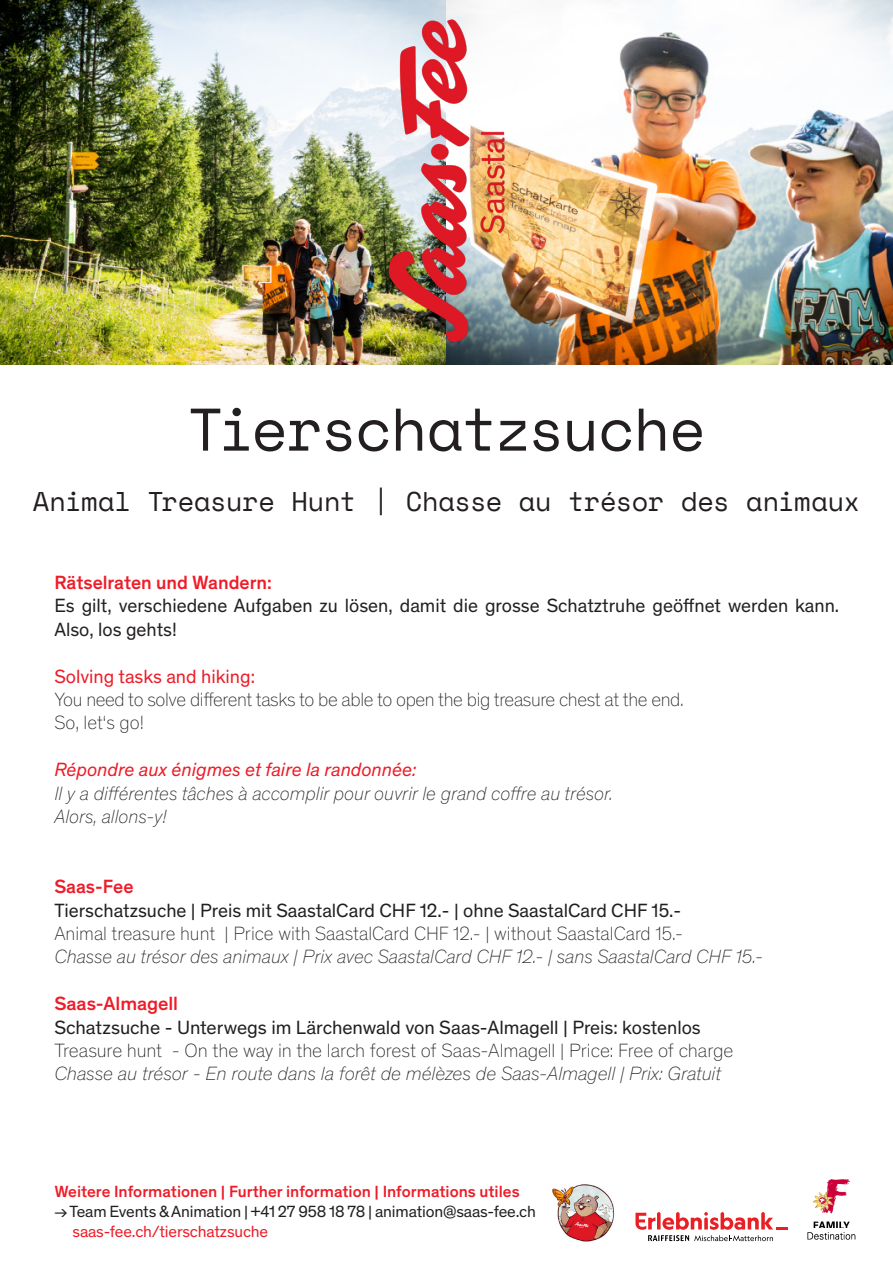
<style>
.page{position:relative;width:893px;height:1263px;background:#fff}
.page>*{position:absolute;margin:0;border:0;box-sizing:border-box;transform-origin:0 0}
.t1{font:60px "Space Mono";letter-spacing:-.035em;color:#231f20}
.t2{font:27px "Space Mono";letter-spacing:-.015em;color:#231f20}
.t3{font:19.5px/23.4px "Theinhardt";color:#231f20}
.t4{font:italic 100 19.5px "Theinhardt";color:#231f20}
.t5{font:100 19.5px "Theinhardt";letter-spacing:-.005em;color:#231f20}
.t6{font:500 19.5px "Theinhardt";color:#ee1c28}
.t7{font:italic 19.5px "Theinhardt";color:#ee1c28}
.t8{font:19.5px "Theinhardt";color:#ee1c28}
.t9{font:500 16.5px "Theinhardt";color:#ee1c28}
.t10{font:16.5px "Theinhardt";letter-spacing:-.01em;color:#231f20}
.t11{font:16.5px "Theinhardt";letter-spacing:-.01em;color:#ee1c28}
</style>
<div class="page">
<img style="left:0;top:0;width:893px;height:365px">
<img style="left:388px;top:19px;width:117px;height:324px">
<img style="left:807px;top:1179px;width:49px;height:61px">
<img style="left:552px;top:1184px;width:63px;height:58px">
<svg style="left:635px;top:1212px;width:152px;height:29px"></svg>
<p class="t1" style="left:187px;top:385px;width:520px">Tierschatzsuche</p>
<p class="t2" style="left:33px;top:481px;width:829px">Animal Treasure Hunt | Chasse au trésor des animaux</p>
<p class="t6" style="left:54px;top:568px;width:219px">Rätselraten und Wandern:</p>
<p class="t3" style="left:54px;top:593px;width:786px">Es gilt, verschiedene Aufgaben zu lösen, damit die grosse Schatztruhe geöffnet werden kann.<br>Also, los gehts!</p>
<p class="t8" style="left:54px;top:662px;width:202px">Solving tasks and hiking:</p>
<p class="t5" style="left:54px;top:686px;width:631px">You need to solve different tasks to be able to open the big treasure chest at the end.</p>
<p class="t5" style="left:54px;top:709px;width:91px">So, let‘s go!</p>
<p class="t7" style="left:54px;top:755px;width:363px">Répondre aux énigmes et faire la randonnée:</p>
<p class="t4" style="left:54px;top:779px;width:560px">Il y a différentes tâches à accomplir pour ouvrir le grand coffre au trésor.</p>
<p class="t4" style="left:54px;top:802px;width:114px">Alors, allons-y!</p>
<p class="t6" style="left:54px;top:872px;width:81px">Saas-Fee</p>
<p class="t3" style="left:54px;top:897px;width:628px">Tierschatzsuche | Preis mit SaastalCard CHF 12.- | ohne SaastalCard CHF 15.-</p>
<p class="t5" style="left:54px;top:920px;width:630px">Animal treasure hunt | Price with SaastalCard CHF 12.- | without SaastalCard 15.-</p>
<p class="t4" style="left:54px;top:943px;width:710px">Chasse au trésor des animaux | Prix avec SaastalCard CHF 12.- | sans SaastalCard CHF 15.-</p>
<p class="t6" style="left:54px;top:989px;width:125px">Saas-Almagell</p>
<p class="t3" style="left:54px;top:1014px;width:648px">Schatzsuche - Unterwegs im Lärchenwald von Saas-Almagell | Preis: kostenlos</p>
<p class="t5" style="left:54px;top:1037px;width:681px">Treasure hunt - On the way in the larch forest of Saas-Almagell | Price: Free of charge</p>
<p class="t4" style="left:54px;top:1060px;width:668px">Chasse au trésor - En route dans la forêt de mélèzes de Saas-Almagell | Prix: Gratuit</p>
<p class="t9" style="left:54px;top:1179px;width:467px">Weitere Informationen | Further information | Informations utiles</p>
<p class="t10" style="left:54px;top:1200px;width:483px">-&gt; Team Events &amp; Animation | +41 27 958 18 78 | animation@saas-fee.ch</p>
<p class="t11" style="left:73px;top:1219px;width:197px">saas-fee.ch/tierschatzsuche</p>
</div>
